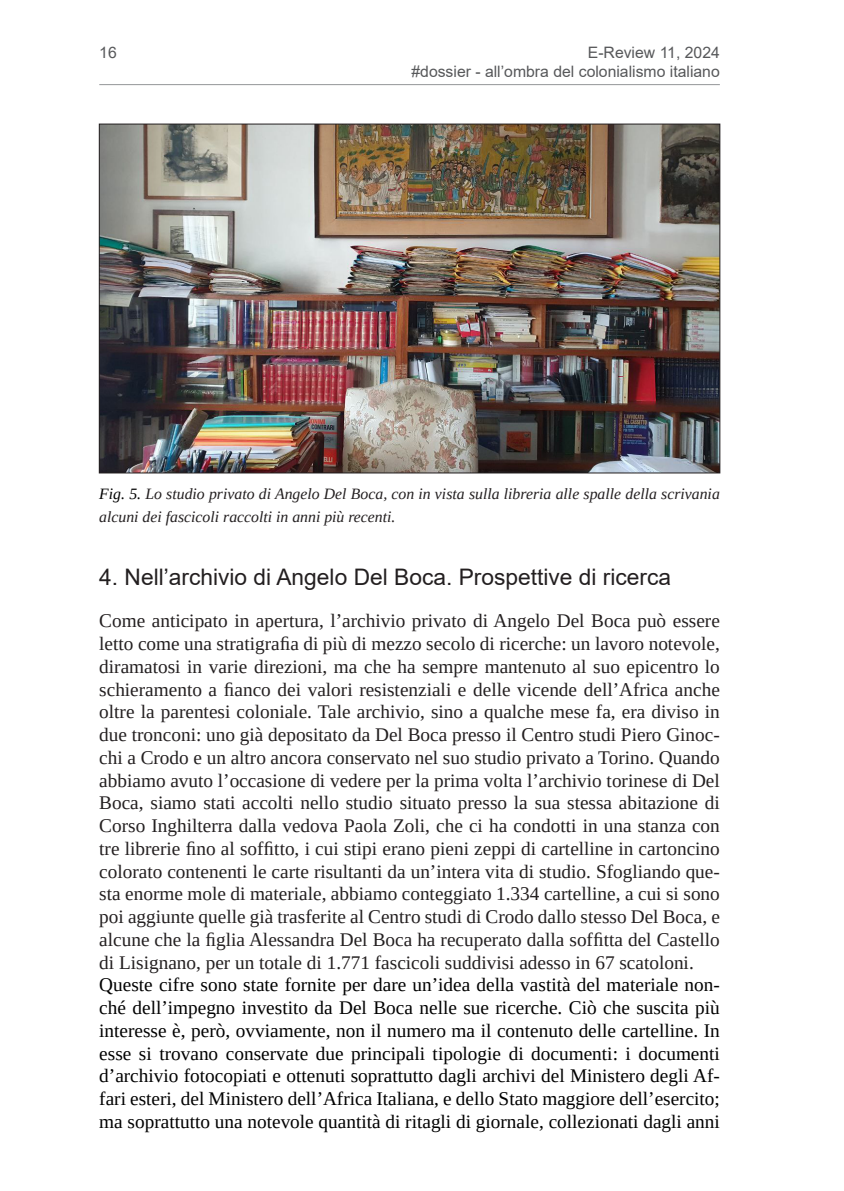
<style>
.page{position:relative;width:844px;height:1191px;background:#fff}
.page>*{position:absolute;margin:0;border:0;box-sizing:border-box;transform-origin:0 0}
.h2_-_Titoletto_infra{font:22.75px "Arial";color:#231f20}
.Testo_articoli_-_Cop{font:19.25px/22.8px "Tinos";color:#231f20;text-align:justify}
.Testo_articoli_-_Cop-2{font:19.25px/22.8px "Tinos";color:#000;text-align:justify}
.Dida{font:italic 15.75px/22.8px "Tinos";color:#231f20}
.t1{font:15.75px/19.2px "Arial";color:#57585a;text-align:right}
.s1{color:#000}
</style>
<div class="page">
<hr style="left:99px;top:84px;width:620px;height:1px;background:#939598">
<img style="left:101px;top:126px;width:617px;height:345px">
<p class="t1" style="left:99px;top:43px;width:19px">16</p>
<p class="t1" style="left:411px;top:43px;width:310px">E-Review 11, 2024<br>#dossier - all’ombra del colonialismo italiano</p>
<p class="Dida" style="left:99px;top:482px;width:622px"><span class="s1">Fig. 5.</span> Lo studio privato di Angelo Del Boca, con in vista sulla libreria alle spalle della scrivania alcuni dei fascicoli raccolti in anni più recenti.</p>
<p class="h2_-_Titoletto_infra" style="left:99px;top:561px;width:573px">4. Nell’archivio di Angelo Del Boca. Prospettive di ricerca</p>
<p class="Testo_articoli_-_Cop" style="left:99px;top:609px;width:622px">Come anticipato in apertura, l’archivio privato di Angelo Del Boca può essere letto come una stratigrafia di più di mezzo secolo di ricerche: un lavoro notevole, diramatosi in varie direzioni, ma che ha sempre mantenuto al suo epicentro lo schieramento a fianco dei valori resistenziali e delle vicende dell’Africa anche oltre la parentesi coloniale. Tale archivio, sino a qualche mese fa, era diviso in due tronconi: uno già depositato da Del Boca presso il Centro studi Piero Ginoc&shy;chi a Crodo e un altro ancora conservato nel suo studio privato a Torino. Quando abbiamo avuto l’occasione di vedere per la prima volta l’archivio torinese di Del Boca, siamo stati accolti nello studio situato presso la sua stessa abitazione di Corso Inghilterra dalla vedova Paola Zoli, che ci ha condotti in una stanza con tre librerie fino al soffitto, i cui stipi erano pieni zeppi di cartelline in cartoncino colorato contenenti le carte risultanti da un’intera vita di studio. Sfogliando que&shy;sta enorme mole di materiale, abbiamo conteggiato 1.334 cartelline, a cui si sono poi aggiunte quelle già trasferite al Centro studi di Crodo dallo stesso Del Boca, e alcune che la figlia Alessandra Del Boca ha recuperato dalla soffitta del Castello di Lisignano, per un totale di 1.771 fascicoli suddivisi adesso in 67 scatoloni.</p>
<p class="Testo_articoli_-_Cop-2" style="left:99px;top:973px;width:622px">Queste cifre sono state fornite per dare un’idea della vastità del materiale non&shy;ché dell’impegno investito da Del Boca nelle sue ricerche. Ciò che suscita più interesse è, però, ovviamente, non il numero ma il contenuto delle cartelline. In esse si trovano conservate due principali tipologie di documenti: i documenti d’archivio fotocopiati e ottenuti soprattutto dagli archivi del Ministero degli Af&shy;fari esteri, del Ministero dell’Africa Italiana, e dello Stato maggiore dell’esercito; ma soprattutto una notevole quantità di ritagli di giornale, collezionati dagli anni</p>
</div>
